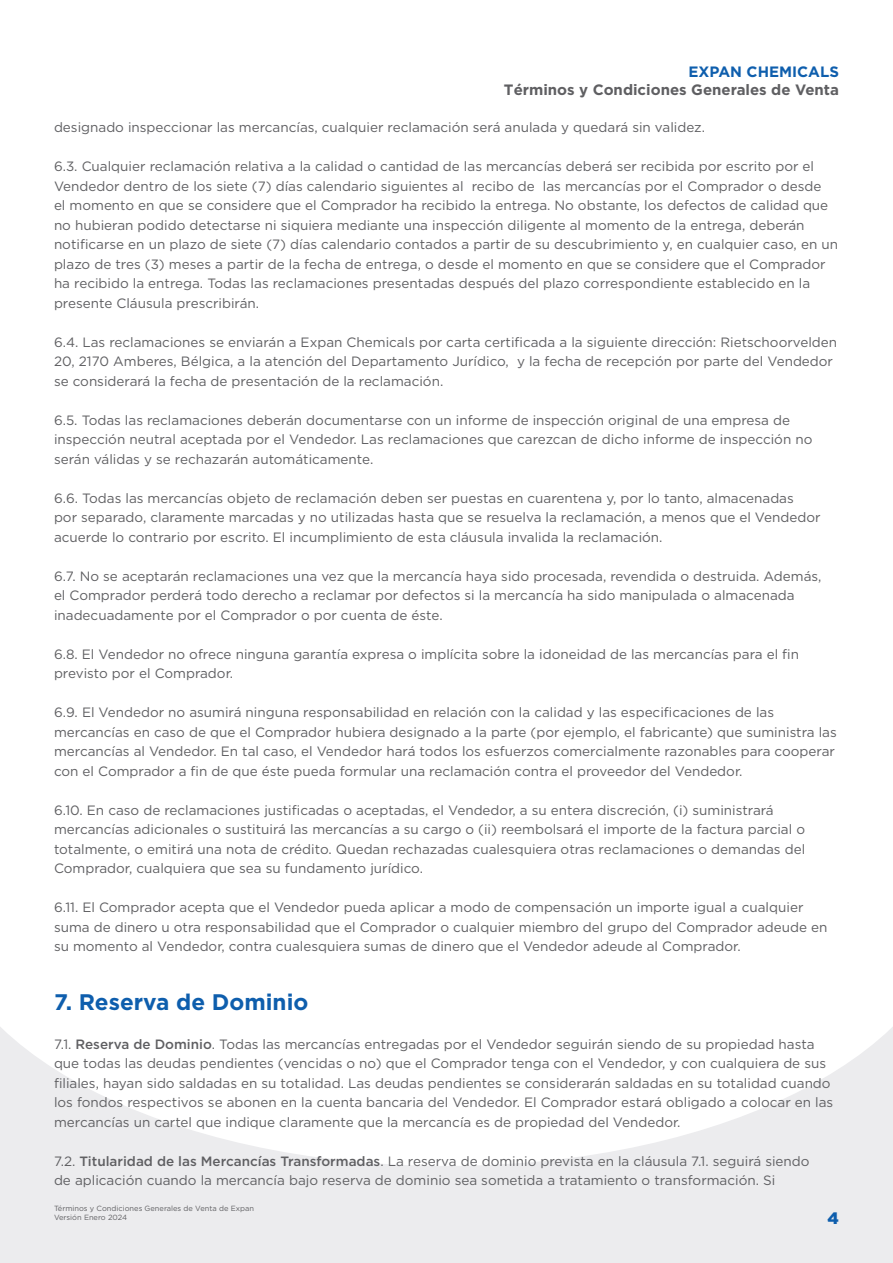
<style>
.page{position:relative;width:893px;height:1263px;background:#fff}
.page>*{position:absolute;margin:0;border:0;box-sizing:border-box;transform-origin:0 0}
.Body{font:700 22.5px "Gotham";color:#0e5ead}
.t1{font:900 16.5px "Gotham";color:#0e5ead}
.t2{font:700 15px "Gotham";color:#5f5f62}
.t3{font:700 15px "Gotham";color:#0e5ead}
.Body-2{font:13.5px/19.5px "Gotham";color:#5f5f62}
.t4{font:7.5px/9px "Gotham";color:#5f5f62}
.s1{font-weight:500}
</style>
<div class="page">
<div style="left:0;top:913px;width:893px;height:350px;background:#ececee"></div>
<svg style="left:0;top:913px;width:893px;height:253px;fill:#fff"></svg>
<p class="t3" style="left:688px;top:63px;width:152px">EXPAN CHEMICALS</p>
<p class="t2" style="left:504px;top:81px;width:336px">Términos y Condiciones Generales de Venta</p>
<p class="Body-2" style="left:54px;top:117px;width:652px">designado inspeccionar las mercancías, cualquier reclamación será anulada y quedará sin validez.</p>
<p class="Body-2" style="left:54px;top:156px;width:785px">6.3. Cualquier reclamación relativa a la calidad o cantidad de las mercancías deberá ser recibida por escrito por el Vendedor dentro de los siete (7) días calendario siguientes al recibo de las mercancías por el Comprador o desde<br>el momento en que se considere que el Comprador ha recibido la entrega. No obstante, los defectos de calidad que no hubieran podido detectarse ni siquiera mediante una inspección diligente al momento de la entrega, deberán notificarse en un plazo de siete (7) días calendario contados a partir de su descubrimiento y, en cualquier caso, en un plazo de tres (3) meses a partir de la fecha de entrega, o desde el momento en que se considere que el Comprador ha recibido la entrega. Todas las reclamaciones presentadas después del plazo correspondiente establecido en la presente Cláusula prescribirán.</p>
<p class="Body-2" style="left:54px;top:332px;width:785px">6.4. Las reclamaciones se enviarán a Expan Chemicals por carta certificada a la siguiente dirección: Rietschoorvelden<br>20, 2170 Amberes, Bélgica, a la atención del Departamento Jurídico, y la fecha de recepción por parte del Vendedor se considerará la fecha de presentación de la reclamación.</p>
<p class="Body-2" style="left:54px;top:410px;width:760px">6.5. Todas las reclamaciones deberán documentarse con un informe de inspección original de una empresa de inspección neutral aceptada por el Vendedor. Las reclamaciones que carezcan de dicho informe de inspección no serán válidas y se rechazarán automáticamente.</p>
<p class="Body-2" style="left:54px;top:488px;width:768px">6.6. Todas las mercancías objeto de reclamación deben ser puestas en cuarentena y, por lo tanto, almacenadas<br>por separado, claramente marcadas y no utilizadas hasta que se resuelva la reclamación, a menos que el Vendedor acuerde lo contrario por escrito. El incumplimiento de esta cláusula invalida la reclamación.</p>
<p class="Body-2" style="left:54px;top:566px;width:769px">6.7. No se aceptarán reclamaciones una vez que la mercancía haya sido procesada, revendida o destruida. Además, el Comprador perderá todo derecho a reclamar por defectos si la mercancía ha sido manipulada o almacenada inadecuadamente por el Comprador o por cuenta de éste.</p>
<p class="Body-2" style="left:54px;top:644px;width:747px">6.8. El Vendedor no ofrece ninguna garantía expresa o implícita sobre la idoneidad de las mercancías para el fin previsto por el Comprador.</p>
<p class="Body-2" style="left:54px;top:702px;width:784px">6.9. El Vendedor no asumirá ninguna responsabilidad en relación con la calidad y las especificaciones de las mercancías en caso de que el Comprador hubiera designado a la parte (por ejemplo, el fabricante) que suministra las mercancías al Vendedor. En tal caso, el Vendedor hará todos los esfuerzos comercialmente razonables para cooperar con el Comprador a fin de que éste pueda formular una reclamación contra el proveedor del Vendedor.</p>
<p class="Body-2" style="left:54px;top:800px;width:753px">6.10. En caso de reclamaciones justificadas o aceptadas, el Vendedor, a su entera discreción, (i) suministrará mercancías adicionales o sustituirá las mercancías a su cargo o (ii) reembolsará el importe de la factura parcial o totalmente, o emitirá una nota de crédito. Quedan rechazadas cualesquiera otras reclamaciones o demandas del Comprador, cualquiera que sea su fundamento jurídico.</p>
<p class="Body-2" style="left:54px;top:897px;width:775px">6.11. El Comprador acepta que el Vendedor pueda aplicar a modo de compensación un importe igual a cualquier suma de dinero u otra responsabilidad que el Comprador o cualquier miembro del grupo del Comprador adeude en su momento al Vendedor, contra cualesquiera sumas de dinero que el Vendedor adeude al Comprador.</p>
<p class="Body" style="left:54px;top:989px;width:256px">7. Reserva de Dominio</p>
<p class="Body-2" style="left:54px;top:1034px;width:781px">7.1. <span class="s1">Reserva de Dominio</span>. Todas las mercancías entregadas por el Vendedor seguirán siendo de su propiedad hasta que todas las deudas pendientes (vencidas o no) que el Comprador tenga con el Vendedor, y con cualquiera de sus filiales, hayan sido saldadas en su totalidad. Las deudas pendientes se considerarán saldadas en su totalidad cuando los fondos respectivos se abonen en la cuenta bancaria del Vendedor. El Comprador estará obligado a colocar en las mercancías un cartel que indique claramente que la mercancía es de propiedad del Vendedor.</p>
<p class="Body-2" style="left:54px;top:1151px;width:757px">7.2. <span class="s1">Titularidad de las Mercancías Transformadas</span>. La reserva de dominio prevista en la cláusula 7.1. seguirá siendo de aplicación cuando la mercancía bajo reserva de dominio sea sometida a tratamiento o transformación. Si</p>
<p class="t4" style="left:54px;top:1204px;width:202px">Términos y Condiciones Generales de Venta de Expan<br>Versión Enero 2024</p>
<p class="t1" style="left:828px;top:1207px;width:13px">4</p>
</div>
